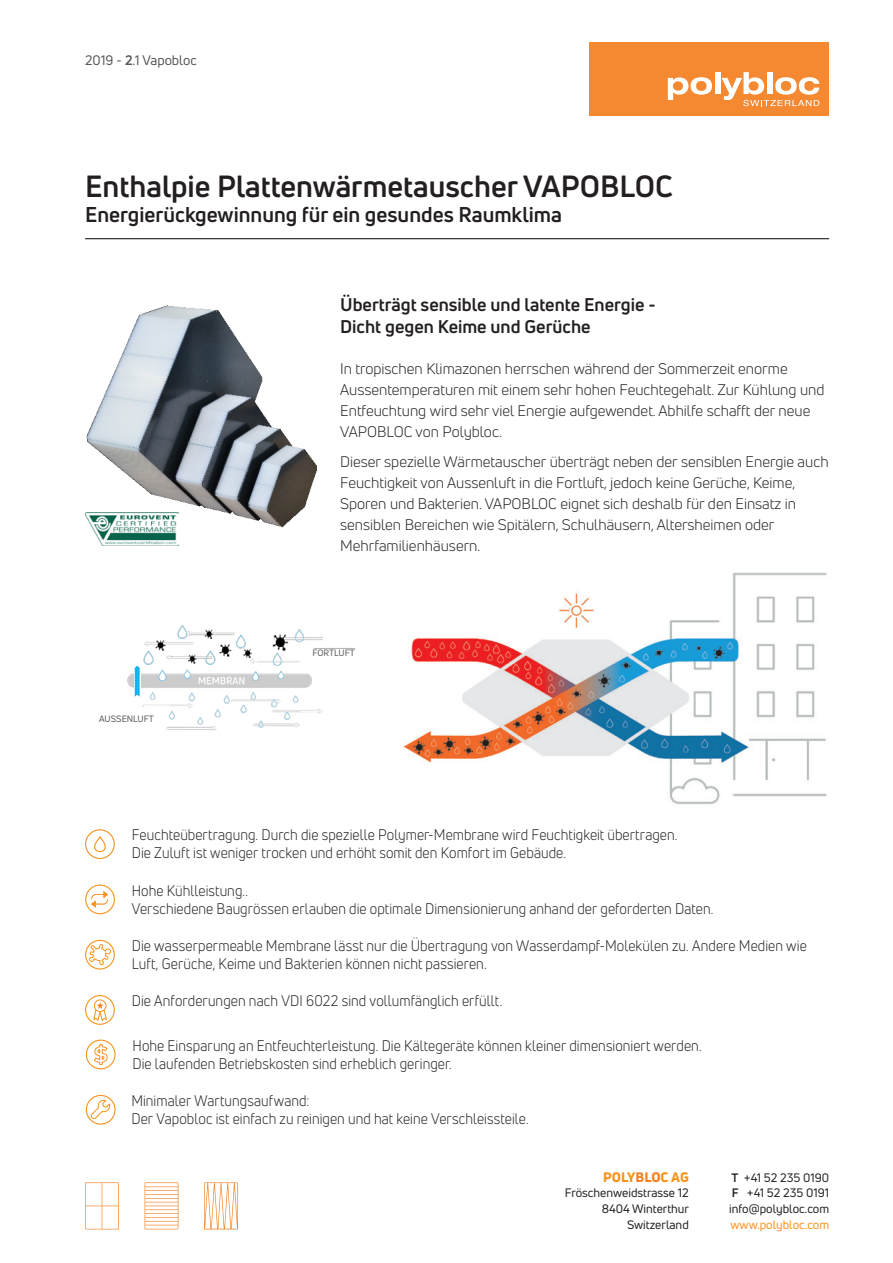
<style>
.page{position:relative;width:893px;height:1263px;background:#fff}
.page>*{position:absolute;margin:0;border:0;box-sizing:border-box;transform-origin:0 0}
.t1{font:700 30px "Uni Neue";color:#231f20}
.t2{font:700 21px "Uni Neue";color:#231f20}
.t3{font:700 18px "Uni Neue";color:#231f20}
.t4{font:15px/18px "Uni Neue";color:#231f20;scale:.92 1}
.t5{font:15px/21px "Uni Neue";color:#231f20}
.t6{font:13.5px "Uni Neue";color:#57585a}
.t7{font:800 13.5px "Uni Neue";color:#f7931d}
.t8{font:12px/15.8px "Uni Neue";color:#231f20;text-align:right}
.t9{font:12px "Uni Neue";color:#f7931d}
.t10{font:9px "Uni Neue";color:#57585a}
.s1{font-weight:700}
.s2{color:#f58220}
</style>
<div class="page">
<img style="left:93px;top:530px;width:86px;height:15px">
<div style="left:590px;top:43px;width:239px;height:73px;background:#f58932"></div>
<svg style="left:668px;top:77px;width:44px;height:23px"></svg>
<div style="left:715px;top:72px;width:5px;height:22px;background:#fff"></div>
<svg style="left:722px;top:72px;width:97px;height:34px"></svg>
<svg style="left:85px;top:1182px;width:34px;height:47px"></svg>
<svg style="left:204px;top:1182px;width:34px;height:47px"></svg>
<svg style="left:145px;top:1182px;width:33px;height:47px"></svg>
<svg style="left:86px;top:940px;width:28px;height:29px"></svg>
<svg style="left:89px;top:942px;width:22px;height:23px"></svg>
<div style="left:85px;top:829px;width:30px;height:30px;border:1px solid #f7931d;border-radius:50%"></div>
<svg style="left:94px;top:836px;width:12px;height:17px"></svg>
<svg style="left:86px;top:1040px;width:29px;height:29px"></svg>
<svg style="left:93px;top:1044px;width:15px;height:21px"></svg>
<svg style="left:86px;top:1095px;width:29px;height:29px"></svg>
<svg style="left:90px;top:1100px;width:21px;height:20px"></svg>
<svg style="left:86px;top:996px;width:29px;height:28px"></svg>
<div style="left:94px;top:999px;width:12px;height:13px;border:1px solid #f7931d;border-radius:50%"></div>
<svg style="left:93px;top:1002px;width:15px;height:20px"></svg>
<div style="left:86px;top:1095px;width:30px;height:30px;border:1px solid #f7931d;border-radius:50%"></div>
<div style="left:86px;top:1039px;width:30px;height:30px;border:1px solid #f7931d;border-radius:50%"></div>
<div style="left:85px;top:995px;width:30px;height:30px;border:1px solid #f7931d;border-radius:50%"></div>
<div style="left:85px;top:940px;width:30px;height:29px;border:1px solid #f7931d;border-radius:50%"></div>
<img style="left:85px;top:305px;width:232px;height:225px">
<hr style="left:85px;top:238px;width:744px;height:1px;background:#231f20">
<img style="left:127px;top:625px;width:229px;height:106px">
<img style="left:403px;top:572px;width:424px;height:233px">
<div style="left:99px;top:716px;width:59px;height:15px;background:#fff"></div>
<div style="left:313px;top:649px;width:58px;height:15px;background:#fff"></div>
<div style="left:134px;top:665px;width:7px;height:33px;background:#fff"></div>
<svg style="left:134px;top:665px;width:6px;height:32px"></svg>
<svg style="left:86px;top:885px;width:28px;height:29px"></svg>
<svg style="left:91px;top:891px;width:17px;height:16px"></svg>
<div style="left:85px;top:884px;width:30px;height:30px;border:1px solid #f7931d;border-radius:50%"></div>
<p class="t6" style="left:85px;top:52px;width:113px">2019 - <span class="s1">2</span>.1 Vapobloc</p>
<p class="t1" style="left:85px;top:167px;width:589px">Enthalpie Plattenwärmetauscher VAPOBLOC</p>
<p class="t2" style="left:85px;top:202px;width:478px">Energierückgewinnung für ein gesundes Raumklima</p>
<p class="t3" style="left:340px;top:293px;width:317px">Überträgt sensible und latente Energie -</p>
<p class="t3" style="left:340px;top:315px;width:252px">Dicht gegen Keime und Gerüche</p>
<p class="t5" style="left:340px;top:358px;width:486px">In tropischen Klimazonen herrschen während der Sommerzeit enorme Aussentemperaturen mit einem sehr hohen Feuchtegehalt. Zur Kühlung und Entfeuchtung wird sehr viel Energie aufgewendet. Abhilfe schafft der neue VAPOBLOC von Polybloc.</p>
<p class="t5" style="left:340px;top:451px;width:490px">Dieser spezielle Wärmetauscher überträgt neben der sensiblen Energie auch Feuchtigkeit von Aussenluft in die Fortluft, jedoch keine Gerüche, Keime, Sporen und Bakterien. VAPOBLOC eignet sich deshalb für den Einsatz in sensiblen Bereichen wie Spitälern, Schulhäusern, Altersheimen oder Mehrfamilienhäusern.</p>
<p class="t10" style="left:99px;top:714px;width:56px">AUSSENLUFT</p>
<p class="t10" style="left:313px;top:647px;width:44px">FORTLUFT</p>
<p class="t4" style="left:132px;top:826px;width:595px">Feuchteübertragung. Durch die spezielle Polymer-Membrane wird Feuchtigkeit übertragen.<br>Die Zuluft ist weniger trocken und erhöht somit den Komfort im Gebäude.</p>
<p class="t4" style="left:132px;top:881px;width:634px">Hohe Kühlleistung..<br>Verschiedene Baugrössen erlauben die optimale Dimensionierung anhand der geforderten Daten.</p>
<p class="t4" style="left:132px;top:937px;width:735px">Die wasserpermeable Membrane lässt nur die Übertragung von Wasserdampf-Molekülen zu. Andere Medien wie<br>Luft, Gerüche, Keime und Bakterien können nicht passieren.</p>
<p class="t4" style="left:132px;top:992px;width:404px">Die Anforderungen nach VDI 6022 sind vollumfänglich erfüllt.</p>
<p class="t4" style="left:133px;top:1036px;width:620px">Hohe Einsparung an Entfeuchterleistung. Die Kältegeräte können kleiner dimensioniert werden.<br>Die laufenden Betriebskosten sind erheblich geringer.</p>
<p class="t4" style="left:131px;top:1092px;width:433px">Minimaler Wartungsaufwand:<br>Der Vapobloc ist einfach zu reinigen und hat keine Verschleissteile.</p>
<p class="t7" style="left:603px;top:1168px;width:87px">POLY<span class="s2">BLO</span>C AG</p>
<p class="t8" style="left:565px;top:1185px;width:126px">Fröschenweidstrasse 12<br>8404 Winterthur<br>Switzerland</p>
<p class="t8" style="left:729px;top:1169px;width:102px;text-align:justify"><span class="s1">T</span> +41 52 235 0190<br><span class="s1">F</span> +41 52 235 0191 info@polybloc.com</p>
<p class="t9" style="left:730px;top:1217px;width:100px">www.polybloc.com</p>
</div>
